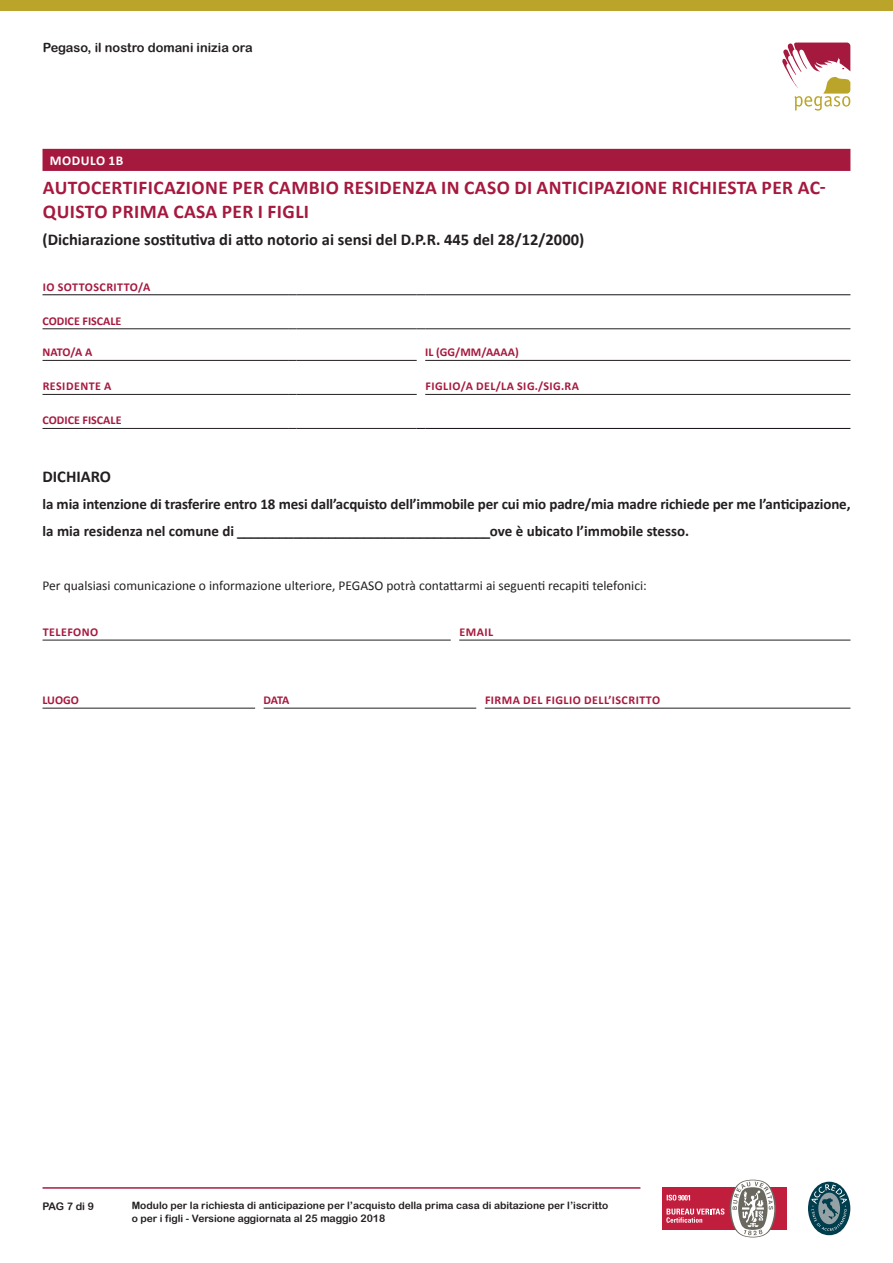
<style>
.page{position:relative;width:893px;height:1263px;background:#fff}
.page>*{position:absolute;margin:0;border:0;box-sizing:border-box;transform-origin:0 0}
.t1{font:700 19.5px/23.4px "Calibri";letter-spacing:.02em;color:#a6193f}
.t2{font:700 16.5px "Calibri";color:#231f20}
.t3{font:700 15px/27px "Calibri";letter-spacing:-.01em;color:#231f20}
.t4{font:13.5px "Calibri";color:#231f20}
.t5{font:700 13.5px "Calibri";letter-spacing:.04em;color:#fff}
.t6{font:12.75px "Arial Rounded MT Bold";color:#231f20}
.t7{font:700 12px "Calibri";letter-spacing:.04em;color:#a6193f}
.t8{font:700 12px "Calibri";color:#a6193f}
.t9{font:10.5px "Arial Rounded MT Bold";color:#231f20}
.t10{font:10.2px/12.6px "Arial Rounded MT Bold";color:#231f20}
.s1{font-size:10.5px}
</style>
<div class="page">
<div style="left:662px;top:1187px;width:125px;height:43px;background:#c11e3d"></div>
<svg style="left:666px;top:1208px;width:58px;height:15px"></svg>
<svg style="left:730px;top:1179px;width:46px;height:58px"></svg>
<svg style="left:667px;top:1195px;width:23px;height:5px"></svg>
<div style="left:808px;top:1182px;width:42px;height:53px;background:#003d4d;border-radius:50%"></div>
<svg style="left:811px;top:1184px;width:36px;height:47px"></svg>
<hr style="left:43px;top:1187px;width:597px;height:2px;background:#a6193f">
<div style="left:0;top:0;width:893px;height:11px;background:#baa52a"></div>
<svg style="left:782px;top:42px;width:68px;height:69px"></svg>
<div style="left:43px;top:149px;width:807px;height:22px;background:#a6193f"></div>
<hr style="left:425px;top:428px;width:425px;height:1px;background:#130c13">
<hr style="left:43px;top:428px;width:245px;height:1px;background:#231f20">
<hr style="left:297px;top:428px;width:120px;height:1px;background:#231f20">
<hr style="left:43px;top:294px;width:245px;height:1px;background:#171419">
<hr style="left:297px;top:294px;width:120px;height:1px;background:#171419">
<hr style="left:425px;top:294px;width:425px;height:1px;background:#171419">
<hr style="left:43px;top:328px;width:245px;height:1px;background:#231f20">
<hr style="left:297px;top:328px;width:120px;height:1px;background:#231f20">
<hr style="left:425px;top:328px;width:425px;height:1px;background:#231f20">
<hr style="left:43px;top:360px;width:245px;height:1px;background:#231f20">
<hr style="left:297px;top:360px;width:120px;height:1px;background:#231f20">
<hr style="left:425px;top:360px;width:425px;height:1px;background:#231f20">
<hr style="left:43px;top:394px;width:245px;height:1px;background:#231f20">
<hr style="left:297px;top:394px;width:120px;height:1px;background:#231f20">
<hr style="left:425px;top:394px;width:425px;height:1px;background:#231f20">
<hr style="left:43px;top:640px;width:408px;height:1px;background:#231f20">
<hr style="left:459px;top:640px;width:391px;height:1px;background:#231f20">
<hr style="left:43px;top:708px;width:212px;height:1px;background:#231f20">
<hr style="left:264px;top:708px;width:212px;height:1px;background:#231f20">
<hr style="left:485px;top:708px;width:365px;height:1px;background:#231f20">
<p class="t6" style="left:43px;top:40px;width:211px">Pegaso, il nostro domani inizia ora</p>
<p class="t5" style="left:50px;top:151px;width:75px">MODULO 1B</p>
<p class="t1" style="left:43px;top:176px;width:784px">AUTOCERTIFICAZIONE PER CAMBIO RESIDENZA IN CASO DI ANTICIPAZIONE RICHIESTA PER AC-<br>QUISTO PRIMA CASA PER I FIGLI</p>
<p class="t2" style="left:43px;top:229px;width:543px">(Dichiarazione sostitutiva di atto notorio ai sensi del D.P.R. 445 del 28/12/2000)</p>
<p class="t7" style="left:43px;top:279px;width:109px">IO SOTTOSCRITTO/A</p>
<p class="t8" style="left:43px;top:313px;width:80px">CODICE FISCALE</p>
<p class="t7" style="left:43px;top:344px;width:51px">NATO/A A</p>
<p class="t8" style="left:425px;top:344px;width:95px">IL (GG/MM/AAAA)</p>
<p class="t7" style="left:43px;top:378px;width:70px">RESIDENTE A</p>
<p class="t7" style="left:425px;top:378px;width:155px">FIGLIO/A DEL/LA SIG./SIG.RA</p>
<p class="t8" style="left:43px;top:412px;width:80px">CODICE FISCALE</p>
<p class="t2" style="left:43px;top:466px;width:70px">DICHIARO</p>
<p class="t3" style="left:43px;top:491px;width:809px">la mia intenzione di trasferire entro 18 mesi dall’acquisto dell’immobile per cui mio padre/mia madre richiede per me l’anticipazione, la mia residenza nel comune di ____________________________________ove è ubicato l’immobile stesso.</p>
<p class="t4" style="left:43px;top:577px;width:606px">Per qualsiasi comunicazione o informazione ulteriore, PEGASO potrà contattarmi ai seguenti recapiti telefonici:</p>
<p class="t7" style="left:43px;top:624px;width:57px">TELEFONO</p>
<p class="t7" style="left:459px;top:624px;width:35px">EMAIL</p>
<p class="t7" style="left:43px;top:692px;width:38px">LUOGO</p>
<p class="t7" style="left:264px;top:692px;width:27px">DATA</p>
<p class="t7" style="left:485px;top:692px;width:177px">FIRMA DEL FIGLIO DELL’ISCRITTO</p>
<p class="t9" style="left:43px;top:1199px;width:53px">PAG 7 di 9</p>
<p class="t10" style="left:132px;top:1199px;width:478px">Modulo per la richiesta di anticipazione per l’acquisto della prima casa di abitazione per l’iscritto o per i figli - Versione aggiornata al <span class="s1">25 maggio 2018</span></p>
</div>
